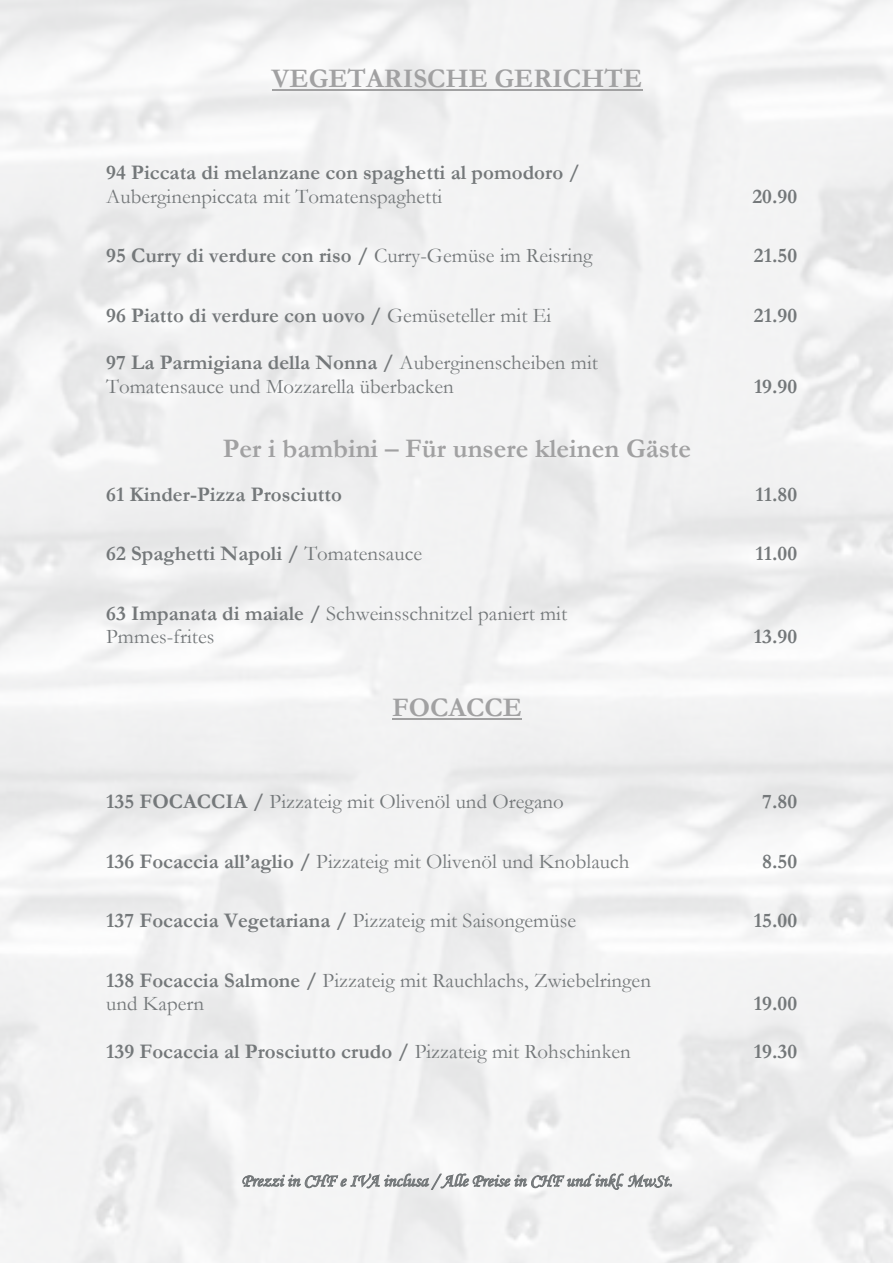
<style>
.page{position:relative;width:893px;height:1263px;background:#fff}
.page>*{position:absolute;margin:0;border:0;box-sizing:border-box;transform-origin:0 0}
.t1{font:700 27px "Garamond";color:#a1a1a2}
.t2{font:20.85px/23.7px "Garamond";letter-spacing:.005em;color:#74787a}
.t3{font:700 20.85px "Garamond";color:#74787a}
.t4{font:17.7px "Monotype Corsiva";color:#74787a}
.s1{font-weight:400}
.s2{font-weight:700}
</style>
<div class="page">
<hr style="left:272px;top:89px;width:370px;height:2px;background:#a1a1a2">
<hr style="left:392px;top:718px;width:130px;height:2px;background:#a1a1a2">
<p class="t1" style="left:272px;top:60px;width:372px">VEGETARISCHE GERICHTE</p>
<p class="t3" style="left:106px;top:158px;width:475px">94 Piccata di melanzane con spaghetti al pomodoro /</p>
<p class="t2" style="left:106px;top:184px;width:338px">Auberginenpiccata mit Tomatenspaghetti</p>
<p class="t3" style="left:752px;top:182px;width:46px">20.90</p>
<p class="t3" style="left:106px;top:241px;width:488px">95 Curry di verdure con riso / <span class="s1">Curry-Gemüse im Reisring</span></p>
<p class="t3" style="left:754px;top:241px;width:45px">21.50</p>
<p class="t3" style="left:106px;top:301px;width:447px">96 Piatto di verdure con uovo / <span class="s1">Gemüseteller mit Ei</span></p>
<p class="t3" style="left:754px;top:301px;width:45px">21.90</p>
<p class="t2" style="left:106px;top:350px;width:493px"><span class="s2">97 La Parmigiana della Nonna /</span> Auberginenscheiben mit<br>Tomatensauce und Mozzarella überbacken</p>
<p class="t3" style="left:754px;top:372px;width:45px">19.90</p>
<p class="t1" style="left:223px;top:430px;width:469px">Per i bambini – Für unsere kleinen Gäste</p>
<p class="t3" style="left:106px;top:480px;width:237px">61 Kinder-Pizza Prosciutto</p>
<p class="t3" style="left:755px;top:480px;width:43px">11.80</p>
<p class="t3" style="left:106px;top:539px;width:318px">62 Spaghetti Napoli / <span class="s1">Tomatensauce</span></p>
<p class="t3" style="left:755px;top:539px;width:43px">11.00</p>
<p class="t2" style="left:106px;top:601px;width:463px"><span class="s2">63 Impanata di maiale /</span> Schweinsschnitzel paniert mit<br>Pmmes-frites</p>
<p class="t3" style="left:754px;top:623px;width:45px">13.90</p>
<p class="t1" style="left:392px;top:689px;width:131px">FOCACCE</p>
<p class="t2" style="left:106px;top:789px;width:459px"><span class="s2">135 FOCACCIA /</span> Pizzateig mit Olivenöl und Oregano</p>
<p class="t3" style="left:762px;top:787px;width:36px">7.80</p>
<p class="t2" style="left:106px;top:849px;width:525px"><span class="s2">136 Focaccia all’aglio /</span> Pizzateig mit Olivenöl und Knoblauch</p>
<p class="t3" style="left:762px;top:847px;width:36px">8.50</p>
<p class="t2" style="left:106px;top:908px;width:471px"><span class="s2">137 Focaccia Vegetariana /</span> Pizzateig mit Saisongemüse</p>
<p class="t3" style="left:754px;top:906px;width:45px">15.00</p>
<p class="t2" style="left:106px;top:968px;width:546px"><span class="s2">138 Focaccia Salmone /</span> Pizzateig mit Rauchlachs, Zwiebelringen und Kapern</p>
<p class="t3" style="left:754px;top:989px;width:45px">19.00</p>
<p class="t3" style="left:106px;top:1037px;width:526px">139 Focaccia al Prosciutto crudo / <span class="s1">Pizzateig mit Rohschinken</span></p>
<p class="t3" style="left:754px;top:1037px;width:45px">19.30</p>
<p class="t4" style="left:241px;top:1170px;width:432px">Prezzi in CHF e IVA inclusa / Alle Preise in CHF und inkl. MwSt.</p>
</div>
